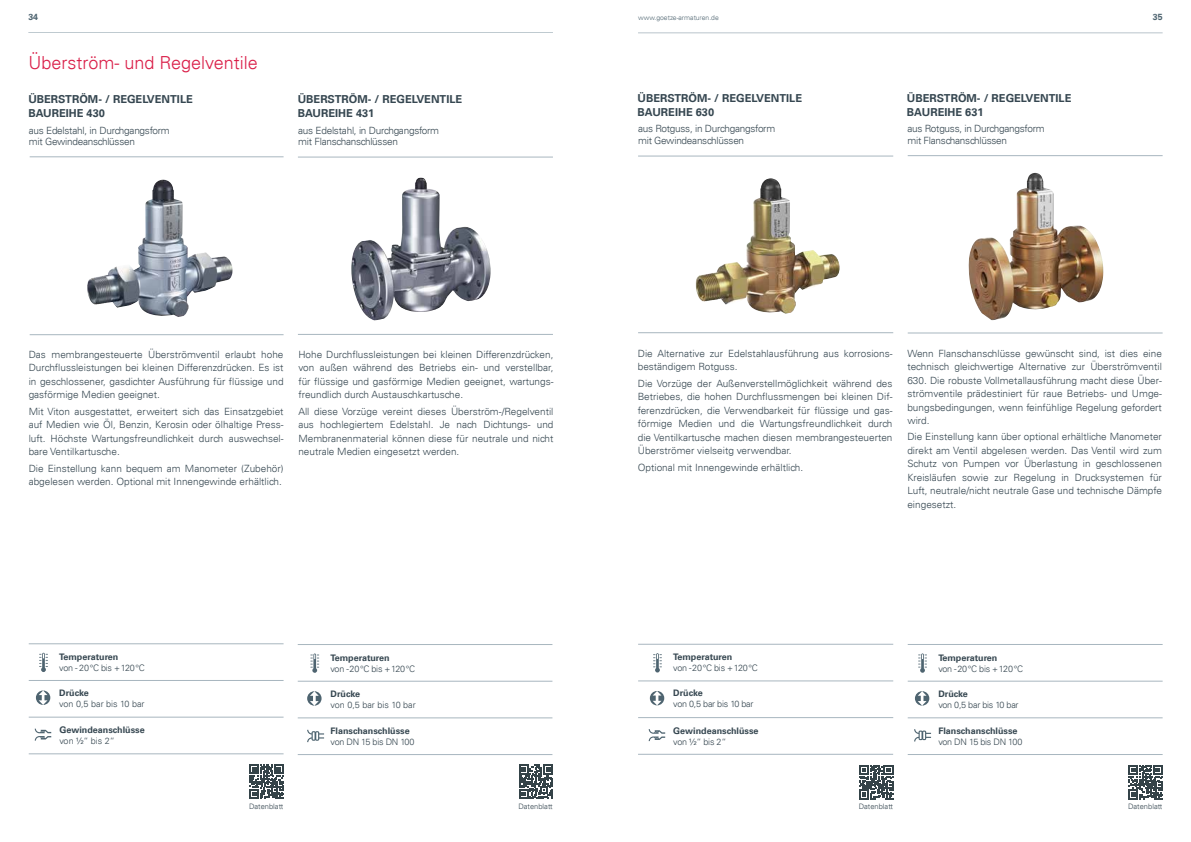
<style>
.page{position:relative;width:1191px;height:842px;background:#fff}
.page>*{position:absolute;margin:0;border:0;box-sizing:border-box;transform-origin:0 0}
.t1{font:300 18px "Univers";color:#da1e48}
.t2{font:700 11px "Univers";color:#364751}
.t3{font:300 10px/13.5px "Univers";color:#364751;text-align:justify}
.t4{font:300 10px/11.5px "Univers";letter-spacing:-.025em;color:#364751}
.t5{font:700 9px/11px "Univers";color:#364751}
.t6{font:300 9px "Univers";letter-spacing:-.025em;color:#364751}
.t7{font:300 9px "Univers";color:#364751}
.t8{font:700 8.8px "Univers";color:#4e6470}
.t9{font:300 7.5px "Univers";color:#364751}
.t10{font:300 6.8px "Univers";color:#4e6470}
.s1{font-weight:300}
.s2{font-weight:400}
</style>
<div class="page">
<hr style="left:28px;top:32px;width:525px;height:1px;background:#a8b6bf">
<hr style="left:638px;top:33px;width:524px;height:1px;background:#a8b6bf">
<hr style="left:30px;top:157px;width:253px;height:1px;background:#a8b6bf">
<hr style="left:30px;top:334px;width:253px;height:1px;background:#a8b6bf">
<hr style="left:298px;top:157px;width:255px;height:1px;background:#a8b6bf">
<hr style="left:298px;top:334px;width:255px;height:1px;background:#a8b6bf">
<svg style="left:35px;top:729px;width:16px;height:12px"></svg>
<svg style="left:36px;top:690px;width:14px;height:15px"></svg>
<svg style="left:39px;top:653px;width:9px;height:19px"></svg>
<hr style="left:29px;top:680px;width:254px;height:1px;background:#a8b6bf">
<hr style="left:29px;top:753px;width:254px;height:1px;background:#a8b6bf">
<hr style="left:29px;top:717px;width:254px;height:1px;background:#a8b6bf">
<hr style="left:29px;top:643px;width:254px;height:1px;background:#a8b6bf">
<svg style="left:307px;top:691px;width:14px;height:15px"></svg>
<svg style="left:310px;top:653px;width:9px;height:20px"></svg>
<hr style="left:298px;top:681px;width:254px;height:1px;background:#a8b6bf">
<hr style="left:298px;top:754px;width:254px;height:1px;background:#a8b6bf">
<hr style="left:298px;top:718px;width:254px;height:1px;background:#a8b6bf">
<hr style="left:298px;top:644px;width:254px;height:1px;background:#a8b6bf">
<svg style="left:307px;top:730px;width:17px;height:12px"></svg>
<img style="left:87px;top:180px;width:146px;height:137px">
<img style="left:351px;top:178px;width:140px;height:142px">
<hr style="left:638px;top:156px;width:255px;height:1px;background:#a8b6bf">
<hr style="left:638px;top:332px;width:255px;height:1px;background:#a8b6bf">
<svg style="left:648px;top:729px;width:17px;height:12px"></svg>
<svg style="left:650px;top:691px;width:14px;height:14px"></svg>
<svg style="left:653px;top:653px;width:9px;height:19px"></svg>
<hr style="left:638px;top:681px;width:255px;height:1px;background:#a8b6bf">
<hr style="left:638px;top:754px;width:255px;height:1px;background:#a8b6bf">
<hr style="left:638px;top:717px;width:255px;height:1px;background:#a8b6bf">
<hr style="left:638px;top:644px;width:255px;height:1px;background:#a8b6bf">
<svg style="left:915px;top:691px;width:14px;height:15px"></svg>
<svg style="left:918px;top:653px;width:9px;height:20px"></svg>
<hr style="left:907px;top:681px;width:255px;height:1px;background:#a8b6bf">
<hr style="left:907px;top:754px;width:255px;height:1px;background:#a8b6bf">
<hr style="left:907px;top:717px;width:255px;height:1px;background:#a8b6bf">
<hr style="left:907px;top:644px;width:255px;height:1px;background:#a8b6bf">
<hr style="left:907px;top:155px;width:255px;height:1px;background:#a8b6bf">
<svg style="left:914px;top:729px;width:17px;height:12px"></svg>
<hr style="left:907px;top:333px;width:255px;height:1px;background:#a8b6bf">
<img style="left:695px;top:178px;width:145px;height:136px">
<img style="left:968px;top:173px;width:136px;height:147px">
<svg style="left:249px;top:765px;width:34px;height:34px"></svg>
<svg style="left:519px;top:765px;width:34px;height:34px"></svg>
<svg style="left:859px;top:765px;width:34px;height:34px"></svg>
<svg style="left:1128px;top:765px;width:34px;height:34px"></svg>
<p class="t8" style="left:28px;top:12px;width:11px">34</p>
<p class="t10" style="left:638px;top:13px;width:82px">www.goetze-armaturen.de</p>
<p class="t8" style="left:1152px;top:12px;width:11px">35</p>
<h1 class="t1" style="left:28px;top:52px;width:231px">Überström- und Regelventile</h1>
<p class="t2" style="left:28px;top:93px;width:25px">Überström</p>
<p class="t2" style="left:98px;top:93px;width:30px">- / Regelventile</p>
<p class="t2" style="left:28px;top:107px;width:8px">Baureihe</p>
<p class="t2" style="left:87px;top:107px;width:20px">430</p>
<p class="t2" style="left:298px;top:93px;width:25px">Überström</p>
<p class="t2" style="left:368px;top:93px;width:30px">- / Regelventile</p>
<p class="t2" style="left:298px;top:107px;width:8px">Baureihe</p>
<p class="t2" style="left:356px;top:107px;width:20px">431</p>
<p class="t2" style="left:637px;top:92px;width:25px">Überström</p>
<p class="t2" style="left:707px;top:92px;width:30px">- / Regelventile</p>
<p class="t2" style="left:637px;top:106px;width:8px">Baureihe</p>
<p class="t2" style="left:696px;top:106px;width:20px">630</p>
<p class="t2" style="left:907px;top:92px;width:25px">Überström</p>
<p class="t2" style="left:977px;top:92px;width:30px">- / Regelventile</p>
<p class="t2" style="left:907px;top:106px;width:8px">Baureihe</p>
<p class="t2" style="left:965px;top:106px;width:20px">631</p>
<p class="t4" style="left:29px;top:124px;width:142px">aus Edelstahl, in Durchgangsform mit Gewindeanschlüssen</p>
<p class="t4" style="left:298px;top:124px;width:142px">aus Edelstahl, in Durchgangsform mit Flanschanschlüssen</p>
<p class="t4" style="left:638px;top:123px;width:139px">aus Rotguss, in Durchgangsform mit Gewindeanschlüssen</p>
<p class="t4" style="left:907px;top:123px;width:139px">aus Rotguss, in Durchgangsform mit Flanschanschlüssen</p>
<p class="t3" style="left:29px;top:348px;width:256px">Das membrangesteuerte Überströmventil erlaubt hohe Durchflussleistungen bei kleinen Differenzdrücken. Es ist in geschlossener, gasdichter Ausführung für flüssige und gasförmige Medien geeignet.</p>
<p class="t3" style="left:29px;top:404px;width:256px">Mit Viton ausgestattet, erweitert sich das Einsatzgebiet auf Medien wie Öl, Benzin, Kerosin oder ölhaltige Press&shy;luft. Höchste Wartungsfreundlichkeit durch auswechsel&shy;bare Ventilkartusche.</p>
<p class="t3" style="left:29px;top:461px;width:256px">Die Einstellung kann bequem am Manometer (Zubehör) abgelesen werden. Optional mit Innengewinde erhältlich.</p>
<p class="t3" style="left:298px;top:348px;width:257px">Hohe Durchflussleistungen bei kleinen Differenzdrücken, von außen während des Betriebs ein- und verstellbar, für flüssige und gasförmige Medien geeignet, wartungs&shy;freundlich durch Austauschkartusche.</p>
<p class="t3" style="left:298px;top:404px;width:257px">All diese Vorzüge vereint dieses Überström-/Regelventil aus hochlegiertem Edelstahl. Je nach Dichtungs- und Membranenmaterial können diese für neutrale und nicht neutrale Medien eingesetzt werden.</p>
<p class="t3" style="left:638px;top:347px;width:256px">Die Alternative zur Edelstahlausführung aus korrosions&shy;beständigem Rotguss.</p>
<p class="t3" style="left:638px;top:376px;width:256px">Die Vorzüge der Außenverstellmöglichkeit während des Betriebes, die hohen Durchflussmengen bei kleinen Dif&shy;ferenzdrücken, die Verwendbarkeit für flüssige und gas&shy;förmige Medien und die Wartungsfreundlichkeit durch die Ventilkartusche machen diesen membrangesteuerten Überströmer vielseitg verwendbar.</p>
<p class="t3" style="left:638px;top:460px;width:167px">Optional mit Innengewinde erhältlich.</p>
<p class="t3" style="left:907px;top:346px;width:256px">Wenn Flanschanschlüsse gewünscht sind, ist dies eine technisch gleichwertige Alternative zur Überströmventil 630. Die robuste Vollmetallausführung macht diese Über&shy;strömventile prädestiniert für raue Betriebs- und Umge&shy;bungsbedingungen, wenn feinfühlige Regelung gefordert wird.</p>
<p class="t3" style="left:907px;top:430px;width:256px">Die Einstellung kann über optional erhältliche Manometer direkt am Ventil abgelesen werden. Das Ventil wird zum Schutz von Pumpen vor Überlastung in geschlossenen Kreisläufen sowie zur Regelung in Drucksystemen für Luft, neutrale/nicht neutrale Gase und technische Dämpfe eingesetzt.</p>
<p class="t5" style="left:59px;top:651px;width:61px">Temperaturen</p>
<p class="t6" style="left:59px;top:662px;width:87px">von - 20°C bis +120°C</p>
<p class="t5" style="left:330px;top:652px;width:61px">Temperaturen</p>
<p class="t6" style="left:330px;top:663px;width:86px">von -20°C bis +120°C</p>
<p class="t5" style="left:673px;top:652px;width:61px">Temperaturen</p>
<p class="t6" style="left:673px;top:663px;width:86px">von -20°C bis +120°C</p>
<p class="t5" style="left:938px;top:652px;width:61px">Temperaturen</p>
<p class="t6" style="left:938px;top:663px;width:86px">von -20°C bis +120°C</p>
<p class="t5" style="left:59px;top:687px;width:31px">Drücke</p>
<p class="t7" style="left:59px;top:698px;width:87px">von 0,5 bar bis 10 bar</p>
<p class="t5" style="left:59px;top:725px;width:87px">Gewindeanschlüsse <span class="s1">von</span> <span class="s2">½</span><span class="s1">“ bis 2“</span></p>
<p class="t5" style="left:330px;top:688px;width:31px">Drücke</p>
<p class="t7" style="left:330px;top:699px;width:87px">von 0,5 bar bis 10 bar</p>
<p class="t5" style="left:330px;top:726px;width:81px">Flanschanschlüsse</p>
<p class="t6" style="left:330px;top:737px;width:85px">von D N 15 bis D N 100</p>
<p class="t5" style="left:673px;top:688px;width:31px">Drücke</p>
<p class="t6" style="left:673px;top:699px;width:82px">von 0,5 bar bis 10 bar</p>
<p class="t5" style="left:673px;top:725px;width:87px">Gewindeanschlüsse <span class="s1">von</span> <span class="s2">½</span><span class="s1">“ bis 2“</span></p>
<p class="t5" style="left:938px;top:688px;width:31px">Drücke</p>
<p class="t6" style="left:938px;top:699px;width:82px">von 0,5 bar bis 10 bar</p>
<p class="t5" style="left:938px;top:725px;width:81px">Flanschanschlüsse</p>
<p class="t6" style="left:938px;top:736px;width:85px">von DN 15 bis DN 100</p>
<p class="t9" style="left:249px;top:801px;width:36px">Datenblatt</p>
<p class="t9" style="left:518px;top:801px;width:36px">Datenblatt</p>
<p class="t9" style="left:858px;top:801px;width:36px">Datenblatt</p>
<p class="t9" style="left:1128px;top:801px;width:36px">Datenblatt</p>
</div>
